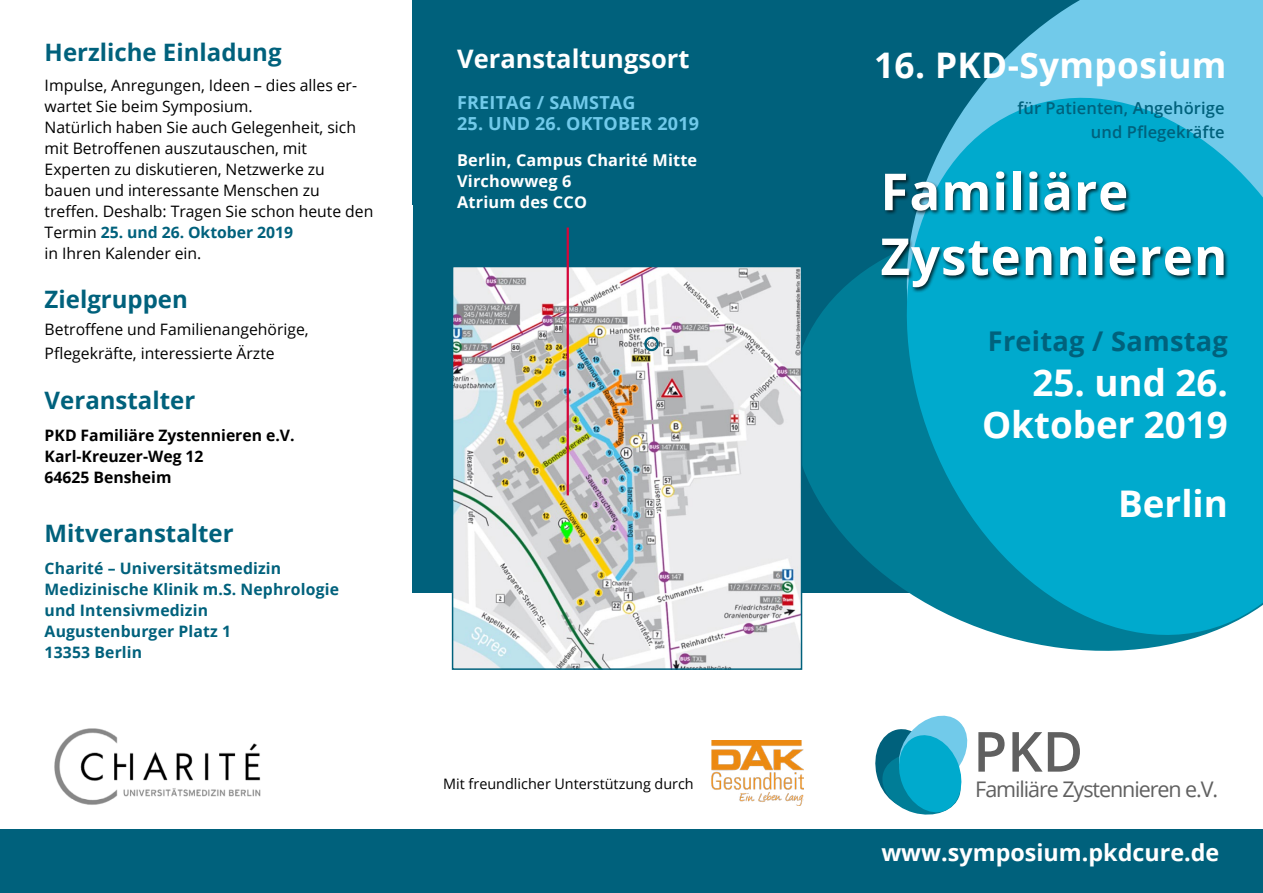
<style>
.page{position:relative;width:1263px;height:893px;background:#fff}
.page>*{position:absolute;margin:0;border:0;box-sizing:border-box;transform-origin:0 0}
.t1{font:600 55.35px "Open Sans";color:#606060}
.t2{font:700 51px/64.8px "Open Sans";letter-spacing:.02em;color:#fff}
.t3{font:700 36.75px/42.6px "Open Sans";color:#fff;text-align:right}
.t4{font:700 35.25px "Open Sans";letter-spacing:.01em;color:#fff}
.t5{font:700 27.15px "Open Sans";letter-spacing:.01em;color:#00617c}
.t6{font:700 25.5px "Open Sans";color:#fff}
.t7{font:700 24px "Open Sans";color:#00617c}
.t8{font:700 23.4px "Open Sans";color:#fff}
.t9{font:21.6px "Open Sans";letter-spacing:-.05em;color:#606060}
.t10{font:700 18px "Open Sans";letter-spacing:.01em;color:#71caea}
.t11{font:600 16.5px/23.9px "Open Sans";letter-spacing:.005em;color:#00617c;text-align:right}
.t12{font:700 16.35px/21px "Open Sans";letter-spacing:.01em;color:#fff}
.t13{font:15.75px/21px "Open Sans";color:#000}
.t14{font:700 15.75px/21px "Open Sans";letter-spacing:.01em;color:#00617c}
.t15{font:700 15.75px/21px "Open Sans";color:#000}
.t16{font:14.4px "Open Sans";color:#000}
.s1{font-weight:700;color:#00617c}
</style>
<div class="page">
<div style="left:412px;top:0;width:851px;height:592px;background:#00617c"></div>
<svg style="left:802px;top:263px;width:74px;height:407px;fill:#007d97"></svg>
<svg style="left:997px;top:0;width:266px;height:67px;background:#60bbda"></svg>
<svg style="left:876px;top:67px;width:387px;height:584px;background:#15a5c4"></svg>
<div style="left:881px;top:171px;width:348px;height:122px;background:#000;opacity:.75"></div>
<div style="left:0;top:829px;width:1263px;height:64px;background:#00617c"></div>
<svg style="left:875px;top:715px;width:93px;height:100px"></svg>
<img style="left:454px;top:268px;width:346px;height:400px">
<div style="left:452px;top:266px;width:350px;height:404px;border:1px solid #00617c"></div>
<div style="left:644px;top:337px;width:15px;height:14px;border:2px solid #00617c;border-radius:50%"></div>
<hr style="left:567px;top:227px;width:2px;height:268px;background:#d50539">
<img style="left:711px;top:741px;width:93px;height:64px">
<img style="left:54px;top:728px;width:207px;height:77px">
<h3 class="t7" style="left:45px;top:35px;width:238px">Herzliche Einladung</h3>
<p class="t13" style="left:45px;top:74px;width:330px">Impulse, Anregungen, Ideen – dies alles er&shy;wartet Sie beim Symposium.<br>Natürlich haben Sie auch Gelegenheit, sich mit Betroffenen auszutauschen, mit Experten zu diskutieren, Netzwerke zu bauen und interessante Menschen zu treffen. Deshalb: Tragen Sie schon heute den Termin <span class="s1">25. und 26. Oktober 2019<br></span>in Ihren Kalender ein.</p>
<h3 class="t7" style="left:45px;top:283px;width:145px">Zielgruppen</h3>
<p class="t13" style="left:45px;top:317px;width:266px;line-height:24px">Betroffene und Familienangehörige,<br>Pflegekräfte, interessierte Ärzte</p>
<h3 class="t7" style="left:45px;top:383px;width:152px">Veranstalter</h3>
<p class="t15" style="left:45px;top:424px;width:251px">PKD Familiäre Zystennieren e.V.<br>Karl-Kreuzer-Weg 12<br>64625 Bensheim</p>
<h3 class="t7" style="left:45px;top:516px;width:191px">Mitveranstalter</h3>
<p class="t14" style="left:45px;top:558px;width:296px">Charité – Universitätsmedizin<br>Medizinische Klinik m.S. Nephrologie und Intensivmedizin<br>Augustenburger Platz 1<br>13353 Berlin</p>
<h3 class="t6" style="left:457px;top:41px;width:234px">Veranstaltungsort</h3>
<p class="t10" style="left:457px;top:90px;width:180px">FREITAG / SAMSTAG</p>
<p class="t10" style="left:457px;top:111px;width:243px">25. UND 26. OKTOBER 2019</p>
<p class="t12" style="left:457px;top:150px;width:242px">Berlin, Campus Charité Mitte<br>Virchowweg 6<br>Atrium des CCO</p>
<p class="t16" style="left:443px;top:774px;width:252px">Mit freundlicher Unterstützung durch</p>
<h3 class="t4" style="left:874px;top:40px;width:354px">16. PKD-Symposium</h3>
<p class="t11" style="left:1017px;top:95px;width:209px">für Patienten, Angehörige und Pflegekräfte</p>
<h2 class="t2" style="left:880px;top:158px;width:348px">Familiäre<br>Zystennieren</h2>
<h3 class="t5" style="left:988px;top:322px;width:242px">Freitag / Samstag</h3>
<h3 class="t3" style="left:982px;top:360px;width:247px">25. und 26.<br>Oktober 2019</h3>
<h3 class="t3" style="left:1118px;top:482px;width:111px">Berlin</h3>
<h1 class="t1" style="left:973px;top:714px;width:112px">PKD</h1>
<h3 class="t9" style="left:975px;top:774px;width:244px">Familiäre Zystennieren e.V.</h3>
<h3 class="t8" style="left:881px;top:836px;width:339px">www.symposium.pkdcure.de</h3>
</div>
